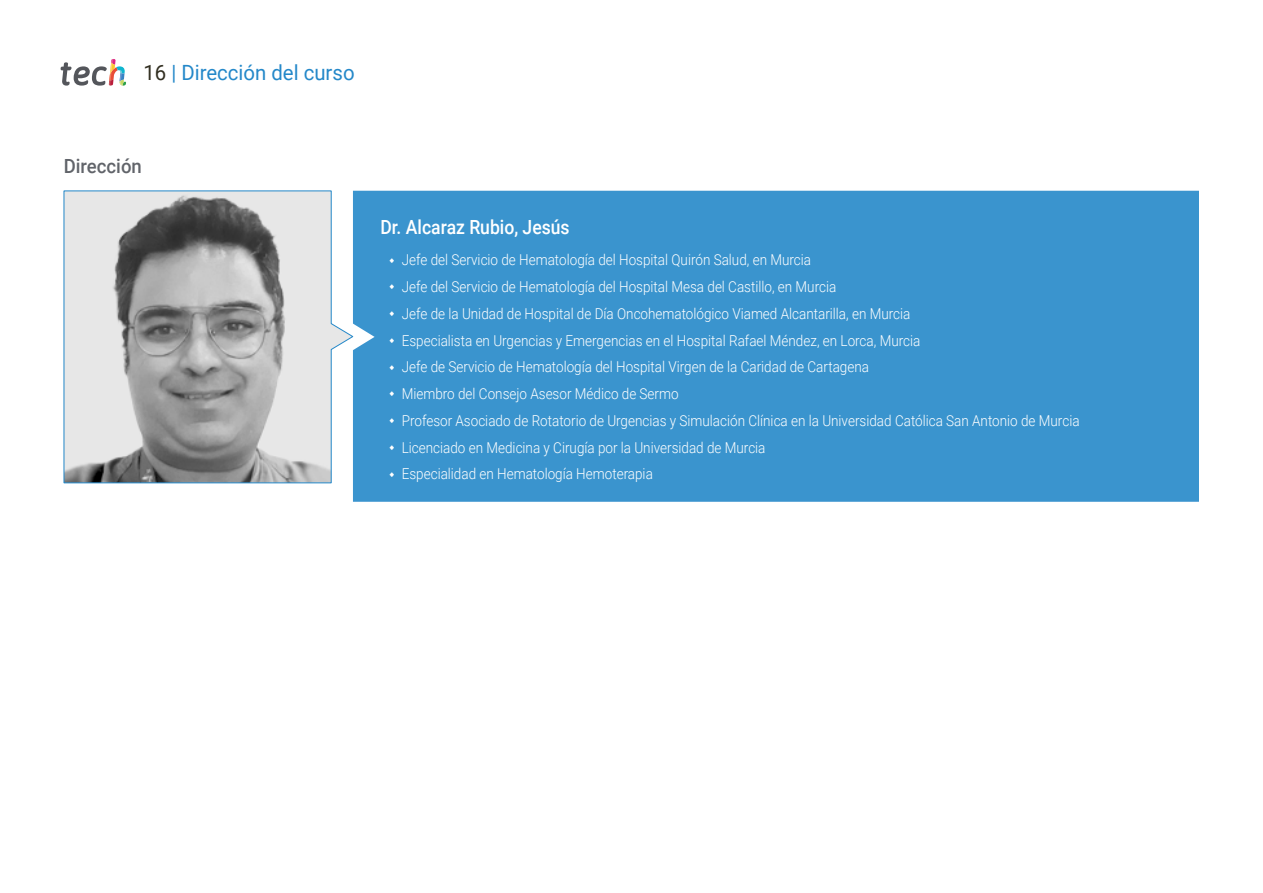
<style>
.page{position:relative;width:1263px;height:893px;background:#fff}
.page>*{position:absolute;margin:0;border:0;box-sizing:border-box;transform-origin:0 0}
.t1{font:21px "Roboto";color:#2488c9}
.t2{font:500 19.5px "Roboto";color:#fff;scale:.9 1}
.t3{font:500 19.5px "Roboto";color:#61646a;scale:.95 1}
.t4{font:300 15px/26.7px "Roboto";color:#fff;scale:.9 1}
.s1{color:#312e20}
</style>
<div class="page">
<svg style="left:61px;top:59px;width:65px;height:27px"></svg>
<div style="left:353px;top:191px;width:846px;height:311px;background:#3a94ce"></div>
<svg style="left:64px;top:191px;width:289px;height:292px;background:#b8b9b9"></svg>
<svg style="left:390px;top:258px;width:4px;height:5px"></svg>
<svg style="left:390px;top:284px;width:4px;height:5px"></svg>
<svg style="left:390px;top:311px;width:4px;height:5px"></svg>
<svg style="left:390px;top:338px;width:4px;height:5px"></svg>
<svg style="left:390px;top:365px;width:4px;height:5px"></svg>
<svg style="left:390px;top:391px;width:4px;height:5px"></svg>
<svg style="left:390px;top:418px;width:4px;height:5px"></svg>
<svg style="left:390px;top:445px;width:4px;height:5px"></svg>
<svg style="left:390px;top:472px;width:4px;height:5px"></svg>
<h1 class="t1" style="left:144px;top:57px;width:213px"><span class="s1">16</span> | Dirección del curso</h1>
<h2 class="t3" style="left:64px;top:152px;width:84px">Dirección</h2>
<h2 class="t2" style="left:380px;top:213px;width:212px">Dr. Alcaraz Rubio, Jesús</h2>
<p class="t4" style="left:402px;top:246px;width:755px">Jefe del Servicio de Hematología del Hospital Quirón Salud, en Murcia<br>Jefe del Servicio de Hematología del Hospital Mesa del Castillo, en Murcia<br>Jefe de la Unidad de Hospital de Día Oncohematológico Viamed Alcantarilla, en Murcia<br>Especialista en Urgencias y Emergencias en el Hospital Rafael Méndez, en Lorca, Murcia<br>Jefe de Servicio de Hematología del Hospital Virgen de la Caridad de Cartagena<br>Miembro del Consejo Asesor Médico de Sermo<br>Profesor Asociado de Rotatorio de Urgencias y Simulación Clínica en la Universidad Católica San Antonio de Murcia Licenciado en Medicina y Cirugía por la Universidad de Murcia<br>Especialidad en Hematología Hemoterapia</p>
</div>
